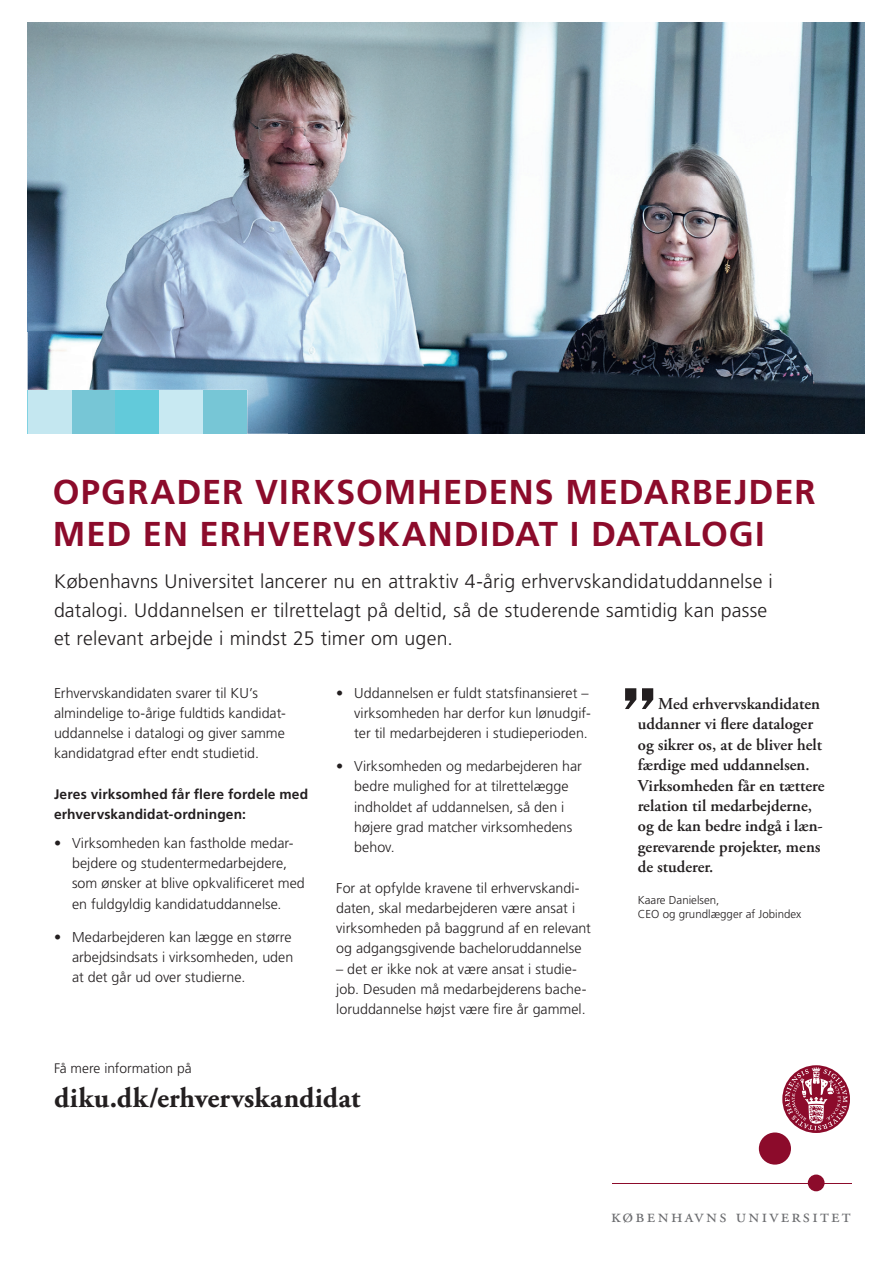
<style>
.page{position:relative;width:893px;height:1263px;background:#fff}
.page>*{position:absolute;margin:0;border:0;box-sizing:border-box;transform-origin:0 0}
.t1{font:700 34.5px/42px "Frutiger";letter-spacing:.025em;color:#8c0b2b}
.t2{font:700 28.5px "Adobe Garamond Pro";letter-spacing:.005em;color:#231f20}
.t3{font:300 19.5px/28.5px "Frutiger";letter-spacing:.01em;color:#231f20}
.t4{font:18.9px "Adobe Garamond Pro";letter-spacing:.12em;color:#6c6d70}
.t5{font:600 16.65px/20.4px "Adobe Garamond Pro";color:#231f20}
.t6{font:300 14.25px/20.2px "Frutiger";color:#231f20}
.t7{font:700 13.8px/20.2px "Frutiger";letter-spacing:.01em;color:#231f20}
.t8{font:300 13.8px "Frutiger";color:#231f20}
.t9{font:300 11.55px/14.1px "Frutiger";color:#231f20}
</style>
<div class="page">
<img style="left:28px;top:22px;width:836px;height:412px">
<hr style="left:613px;top:1183px;width:239px;height:1px;background:#8c0b2b">
<svg style="left:782px;top:1065px;width:68px;height:68px"></svg>
<div style="left:759px;top:1132px;width:32px;height:32px;background:#8c0b2b;border-radius:50%"></div>
<div style="left:808px;top:1174px;width:17px;height:17px;background:#8c0b2b;border-radius:50%"></div>
<svg style="left:785px;top:1067px;width:62px;height:63px"></svg>
<div style="left:28px;top:390px;width:44px;height:44px;background:#c4e7f0"></div>
<div style="left:72px;top:390px;width:43px;height:44px;background:#77c6d6"></div>
<div style="left:203px;top:390px;width:44px;height:44px;background:#77c6d6"></div>
<div style="left:115px;top:390px;width:44px;height:44px;background:#62cada"></div>
<div style="left:159px;top:390px;width:44px;height:44px;background:#c8e9f2"></div>
<svg style="left:625px;top:688px;width:28px;height:21px"></svg>
<h1 class="t1" style="left:53px;top:471px;width:764px">OPGRADER VIRKSOMHEDENS MEDARBEJDER<br>MED EN ERHVERVSKANDIDAT I DATALOGI</h1>
<h3 class="t3" style="left:54px;top:567px;width:720px">Københavns Universitet lancerer nu en attraktiv 4-årig erhvervskandidatuddannelse i datalogi. Uddannelsen er tilrettelagt på deltid, så de studerende samtidig kan passe et relevant arbejde i mindst 25 timer om ugen.</h3>
<p class="t6" style="left:54px;top:682px;width:233px">Erhvervskandidaten svarer til KU’s almindelige to-årige fuldtids kandidat&shy;uddannelse i datalogi og giver samme kandidatgrad efter endt studietid.</p>
<p class="t7" style="left:54px;top:784px;width:256px">Jeres virksomhed får flere fordele med erhvervskandidat-ordningen:</p>
<p class="t6" style="left:72px;top:833px;width:234px;text-indent:-18px">• Virksomheden kan fastholde medar&shy;bejdere og studentermedarbejdere, som ønsker at blive opkvalificeret med en fuldgyldig kandidatuddannelse.</p>
<p class="t6" style="left:72px;top:926px;width:223px;text-align:justify;text-indent:-18px">• Medarbejderen kan lægge en større arbejdsindsats i virksomheden, uden at det går ud over studierne.</p>
<p class="t6" style="left:354px;top:682px;width:238px;text-indent:-18px">• Uddannelsen er fuldt statsfinansieret – virksomheden har derfor kun lønudgif&shy;ter til medarbejderen i studieperioden.</p>
<p class="t6" style="left:354px;top:756px;width:229px;text-indent:-18px">• Virksomheden og medarbejderen har bedre mulighed for at tilrettelægge indholdet af uddannelsen, så den i højere grad matcher virksomhedens behov.</p>
<p class="t6" style="left:336px;top:877px;width:256px">For at opfylde kravene til erhvervskandi&shy;daten, skal medarbejderen være ansat i virksomheden på baggrund af en relevant og adgangsgivende bacheloruddannelse</p>
<p class="t6" style="left:336px;top:958px;width:252px">– det er ikke nok at være ansat i studie&shy;job. Desuden må medarbejderens bache&shy;loruddannelse højst være fire år gammel.</p>
<p class="t8" style="left:54px;top:1060px;width:139px">Få mere information på</p>
<h2 class="t2" style="left:54px;top:1082px;width:308px">diku.dk/erhvervskandidat</h2>
<p class="t5" style="left:638px;top:694px;width:188px;text-indent:20px">Med erhvervskandidaten uddanner vi flere dataloger og sikrer os, at de bliver helt færdige med uddannelsen.<br>Virksomheden får en tættere relation til medarbejderne, og de kan bedre indgå i læn&shy;gerevarende projekter, mens de studerer.</p>
<p class="t9" style="left:638px;top:893px;width:165px">Kaare Danielsen,<br>CEO og grundlægger af Jobindex</p>
<h3 class="t4" style="left:611px;top:1204px;width:241px">københavns universitet</h3>
</div>
